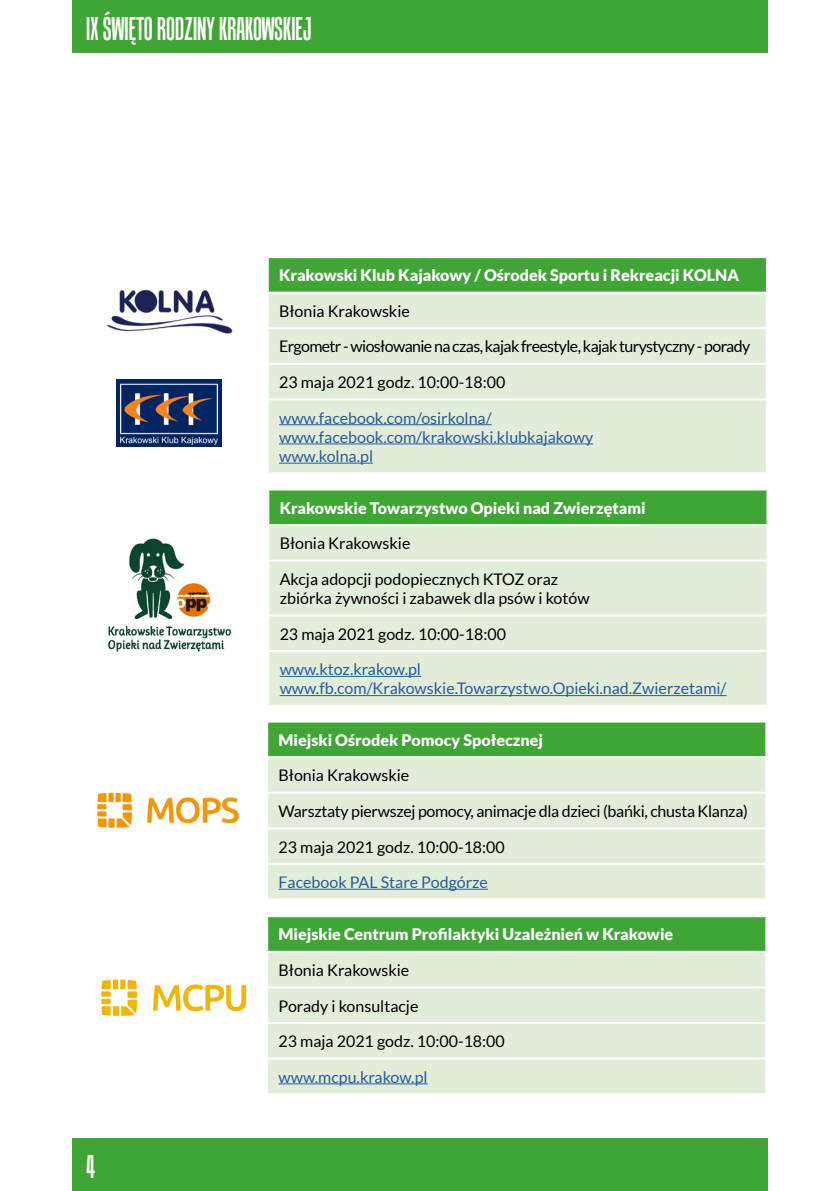
<style>
.page{position:relative;width:840px;height:1191px;background:#fff}
.page>*{position:absolute;margin:0;border:0;box-sizing:border-box;transform-origin:0 0}
.t1{font:30px "Tandelle Rg";color:#fffffd}
.t2{font:16px/19.2px "Lato";color:#000}
.t3{font:16px/19.2px "Lato";color:#275b9b}
.t4{font:900 16px "Lato";color:#fff}
.t5{font:16px "Lato";letter-spacing:-.04em;color:#000}
.t6{font:16px "Lato";letter-spacing:-.02em;color:#000}
</style>
<div class="page">
<div style="left:72px;top:0;width:695px;height:53px;background:#3fa535"></div>
<div style="left:72px;top:1138px;width:695px;height:53px;background:#3fa535"></div>
<img style="left:106px;top:289px;width:127px;height:44px">
<img style="left:107px;top:538px;width:125px;height:114px">
<img style="left:97px;top:792px;width:142px;height:36px">
<img style="left:100px;top:979px;width:147px;height:37px">
<div style="left:268px;top:489px;width:499px;height:36px;background:#3fa535"></div>
<div style="left:269px;top:526px;width:497px;height:179px;background:#e2edd9"></div>
<hr style="left:267px;top:488px;width:501px;height:2px;background:#fff">
<hr style="left:267px;top:490px;width:2px;height:34px;background:#fff">
<hr style="left:766px;top:490px;width:2px;height:34px;background:#fff">
<hr style="left:267px;top:524px;width:501px;height:2px;background:#fff">
<hr style="left:267px;top:559px;width:501px;height:2px;background:#fff">
<hr style="left:267px;top:614px;width:501px;height:2px;background:#fff">
<hr style="left:267px;top:650px;width:501px;height:2px;background:#fff">
<hr style="left:279px;top:676px;width:142px;height:1px;background:#275b9b">
<hr style="left:279px;top:695px;width:447px;height:1px;background:#275b9b">
<div style="left:267px;top:721px;width:498px;height:36px;background:#3fa535"></div>
<div style="left:268px;top:758px;width:496px;height:140px;background:#e2edd9"></div>
<hr style="left:266px;top:720px;width:500px;height:2px;background:#fff">
<hr style="left:266px;top:722px;width:2px;height:34px;background:#fff">
<hr style="left:764px;top:722px;width:2px;height:34px;background:#fff">
<hr style="left:266px;top:756px;width:500px;height:2px;background:#fff">
<hr style="left:266px;top:791px;width:500px;height:2px;background:#fff">
<hr style="left:266px;top:827px;width:500px;height:2px;background:#fff">
<hr style="left:266px;top:863px;width:500px;height:2px;background:#fff">
<hr style="left:278px;top:888px;width:209px;height:1px;background:#275b9b">
<div style="left:267px;top:916px;width:498px;height:35px;background:#3fa535"></div>
<div style="left:268px;top:953px;width:496px;height:140px;background:#e2edd9"></div>
<hr style="left:266px;top:915px;width:500px;height:2px;background:#fff">
<hr style="left:266px;top:917px;width:2px;height:33px;background:#fff">
<hr style="left:764px;top:917px;width:2px;height:33px;background:#fff">
<hr style="left:266px;top:950px;width:500px;height:2px;background:#fff">
<hr style="left:266px;top:986px;width:500px;height:2px;background:#fff">
<hr style="left:266px;top:1022px;width:500px;height:2px;background:#fff">
<hr style="left:266px;top:1057px;width:500px;height:2px;background:#fff">
<hr style="left:278px;top:1083px;width:149px;height:1px;background:#275b9b">
<div style="left:267px;top:257px;width:499px;height:36px;background:#3fa535"></div>
<div style="left:268px;top:294px;width:497px;height:178px;background:#e2edd9"></div>
<hr style="left:266px;top:256px;width:501px;height:2px;background:#fff">
<hr style="left:266px;top:258px;width:2px;height:34px;background:#fff">
<hr style="left:765px;top:258px;width:2px;height:34px;background:#fff">
<hr style="left:266px;top:292px;width:501px;height:2px;background:#fff">
<hr style="left:266px;top:327px;width:501px;height:2px;background:#fff">
<hr style="left:266px;top:363px;width:501px;height:2px;background:#fff">
<hr style="left:266px;top:398px;width:501px;height:2px;background:#fff">
<hr style="left:279px;top:424px;width:212px;height:1px;background:#275b9b">
<hr style="left:279px;top:443px;width:314px;height:1px;background:#275b9b">
<hr style="left:279px;top:463px;width:94px;height:1px;background:#275b9b">
<img style="left:117px;top:380px;width:105px;height:67px">
<h1 class="t1" style="left:86px;top:10px;width:227px">IX ŚWIĘTO RODZINY KRAKOWSKIEJ</h1>
<p class="t4" style="left:279px;top:266px;width:461px">Krakowski Klub Kajakowy / Ośrodek Sportu i Rekreacji KOLNA</p>
<p class="t2" style="left:279px;top:301px;width:132px">Błonia Krakowskie</p>
<p class="t5" style="left:279px;top:338px;width:472px">Ergometr - wiosłowanie na czas, kajak freestyle, kajak turystyczny - porady</p>
<p class="t2" style="left:279px;top:372px;width:228px">23 maja 2021 godz. 10:00-18:00</p>
<p class="t3" style="left:279px;top:408px;width:315px">www.facebook.com/osirkolna/ www.facebook.com/krakowski.klubkajakowy www.kolna.pl</p>
<h1 class="t1" style="left:86px;top:1148px;width:10px">4</h1>
<p class="t4" style="left:279px;top:498px;width:367px">Krakowskie Towarzystwo Opieki nad Zwierzętami</p>
<p class="t2" style="left:279px;top:534px;width:132px">Błonia Krakowskie</p>
<p class="t2" style="left:279px;top:569px;width:311px">Akcja adopcji podopiecznych KTOZ oraz zbiórka żywności i zabawek dla psów i kotów</p>
<p class="t2" style="left:279px;top:624px;width:228px">23 maja 2021 godz. 10:00-18:00</p>
<p class="t3" style="left:279px;top:660px;width:448px">www.ktoz.krakow.pl www.fb.com/Krakowskie.Towarzystwo.Opieki.nad.Zwierzetami/</p>
<p class="t4" style="left:278px;top:730px;width:266px">Miejski Ośrodek Pomocy Społecznej</p>
<p class="t2" style="left:278px;top:766px;width:132px">Błonia Krakowskie</p>
<p class="t6" style="left:278px;top:802px;width:470px">Warsztaty pierwszej pomocy, animacje dla dzieci (bańki, chusta Klanza)</p>
<p class="t2" style="left:278px;top:837px;width:228px">23 maja 2021 godz. 10:00-18:00</p>
<p class="t3" style="left:278px;top:872px;width:211px">Facebook PAL Stare Podgórze</p>
<p class="t4" style="left:278px;top:925px;width:396px">Miejskie Centrum Profilaktyki Uzależnień w Krakowie</p>
<p class="t2" style="left:278px;top:960px;width:132px">Błonia Krakowskie</p>
<p class="t2" style="left:278px;top:996px;width:141px">Porady i konsultacje</p>
<p class="t2" style="left:278px;top:1031px;width:228px">23 maja 2021 godz. 10:00-18:00</p>
<p class="t3" style="left:278px;top:1067px;width:150px">www.mcpu.krakow.pl</p>
</div>
